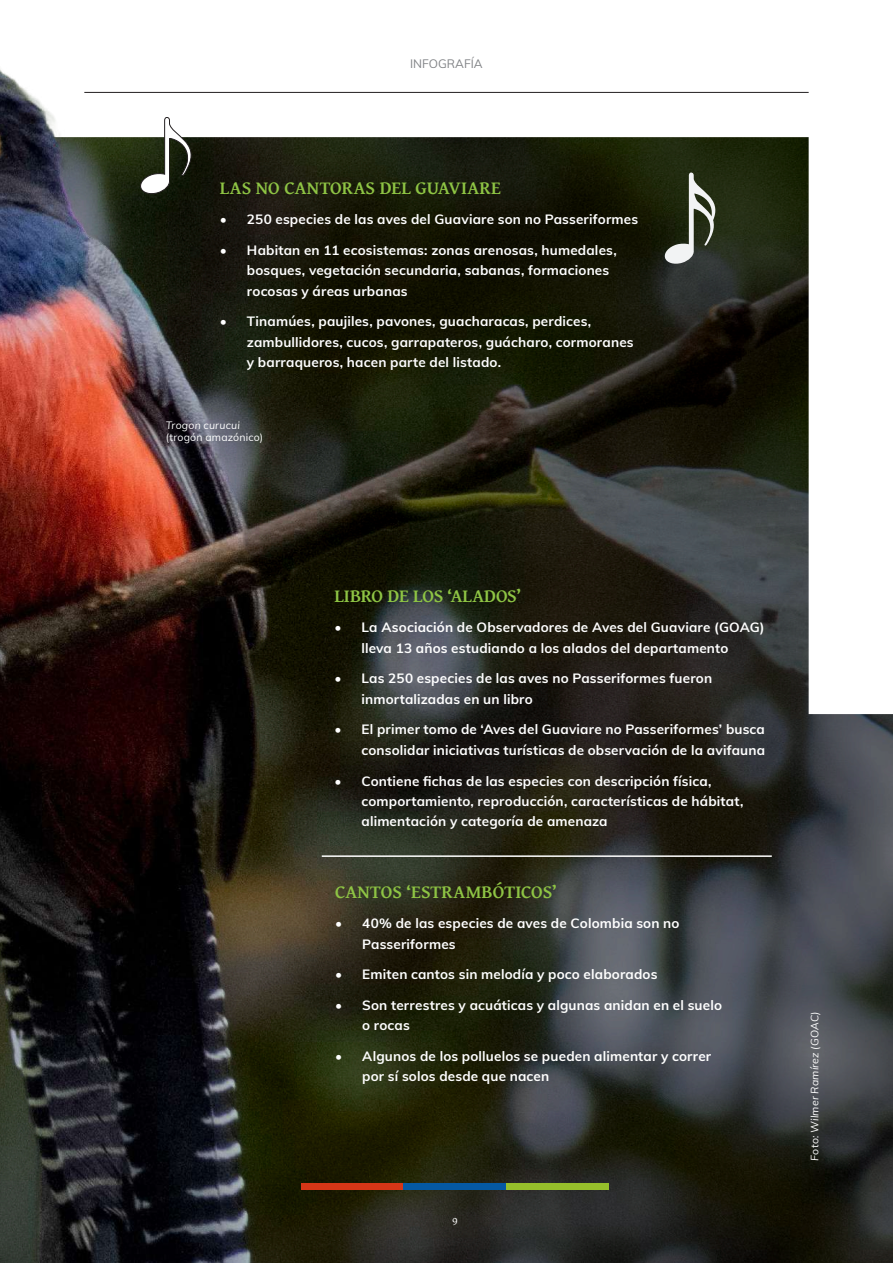
<style>
.page{position:relative;width:893px;height:1263px;background:#fff}
.page>*{position:absolute;margin:0;border:0;box-sizing:border-box;transform-origin:0 0}
.t1{font:700 18.75px "Gentium Basic";letter-spacing:-.005em;color:#8ec444}
.t2{font:700 13.5px/20.4px "Muli";letter-spacing:.01em;color:#fff}
.t3{font:12px "Muli";letter-spacing:-.005em;color:#808285}
.t4{font:12px "Gentium Basic";color:#fff}
.t5{font:italic 10.5px "Muli";letter-spacing:.02em;color:#fff}
.t6{font:10.5px "Muli";letter-spacing:.02em;color:#fff}
</style>
<div class="page">
<img style="left:0;top:69px;width:893px;height:1194px">
<svg style="left:139px;top:117px;width:54px;height:78px"></svg>
<svg style="left:664px;top:173px;width:53px;height:92px"></svg>
<p class="t3" style="left:410px;top:55px;width:74px">INFOGRAFÍA</p>
<h1 class="t1" style="left:220px;top:174px;width:283px">LAS NO CANTORAS DEL GUAVIARE</h1>
<p class="t2" style="left:220px;top:209px;width:420px">• 250 especies de las aves del Guaviare son no Passeriformes</p>
<p class="t2" style="left:247px;top:239px;width:371px;text-indent:-27px">• Habitan en 11 ecosistemas: zonas arenosas, humedales, bosques, vegetación secundaria, sabanas, formaciones rocosas y áreas urbanas</p>
<p class="t2" style="left:247px;top:311px;width:388px;text-indent:-27px">• Tinamúes, paujiles, pavones, guacharacas, perdices, zambullidores, cucos, garrapateros, guácharo, cormoranes y barraqueros, hacen parte del listado.</p>
<p class="t5" style="left:166px;top:417px;width:76px">Trogon curucui</p>
<p class="t6" style="left:166px;top:429px;width:99px">(trogón amazónico)</p>
<h1 class="t1" style="left:334px;top:582px;width:188px">LIBRO DE LOS ‘ALADOS’</h1>
<p class="t2" style="left:361px;top:617px;width:405px;text-indent:-27px">• La Asociación de Observadores de Aves del Guaviare (GOAG) lleva 13 años estudiando a los alados del departamento</p>
<p class="t2" style="left:361px;top:668px;width:352px;text-indent:-27px">• Las 250 especies de las aves no Passeriformes fueron inmortalizadas en un libro</p>
<p class="t2" style="left:334px;top:719px;width:432px;text-align:right">• El primer tomo de ‘Aves del Guaviare no Passeriformes’ busca consolidar iniciativas turísticas de observación de la avifauna</p>
<p class="t2" style="left:361px;top:770px;width:383px;text-indent:-27px">• Contiene fichas de las especies con descripción física, comportamiento, reproducción, características de hábitat, alimentación y categoría de amenaza</p>
<h1 class="t1" style="left:335px;top:877px;width:223px">CANTOS ‘ESTRAMBÓTICOS’</h1>
<p class="t2" style="left:362px;top:912px;width:319px;text-indent:-27px">• 40% de las especies de aves de Colombia son no<br>Passeriformes</p>
<p class="t2" style="left:335px;top:963px;width:324px">• Emiten cantos sin melodía y poco elaborados</p>
<p class="t2" style="left:362px;top:994px;width:361px;text-indent:-27px">• Son terrestres y acuáticas y algunas anidan en el suelo o rocas</p>
<p class="t2" style="left:362px;top:1045px;width:350px;text-indent:-27px">• Algunos de los polluelos se pueden alimentar y correr por sí solos desde que nacen</p>
<p class="t4" style="left:452px;top:1212px;width:7px">9</p>
<p class="t5" style="left:807px;top:1161px;width:151px;rotate:-90deg">Foto: Wilmer Ramírez (GOAC)</p>
</div>
